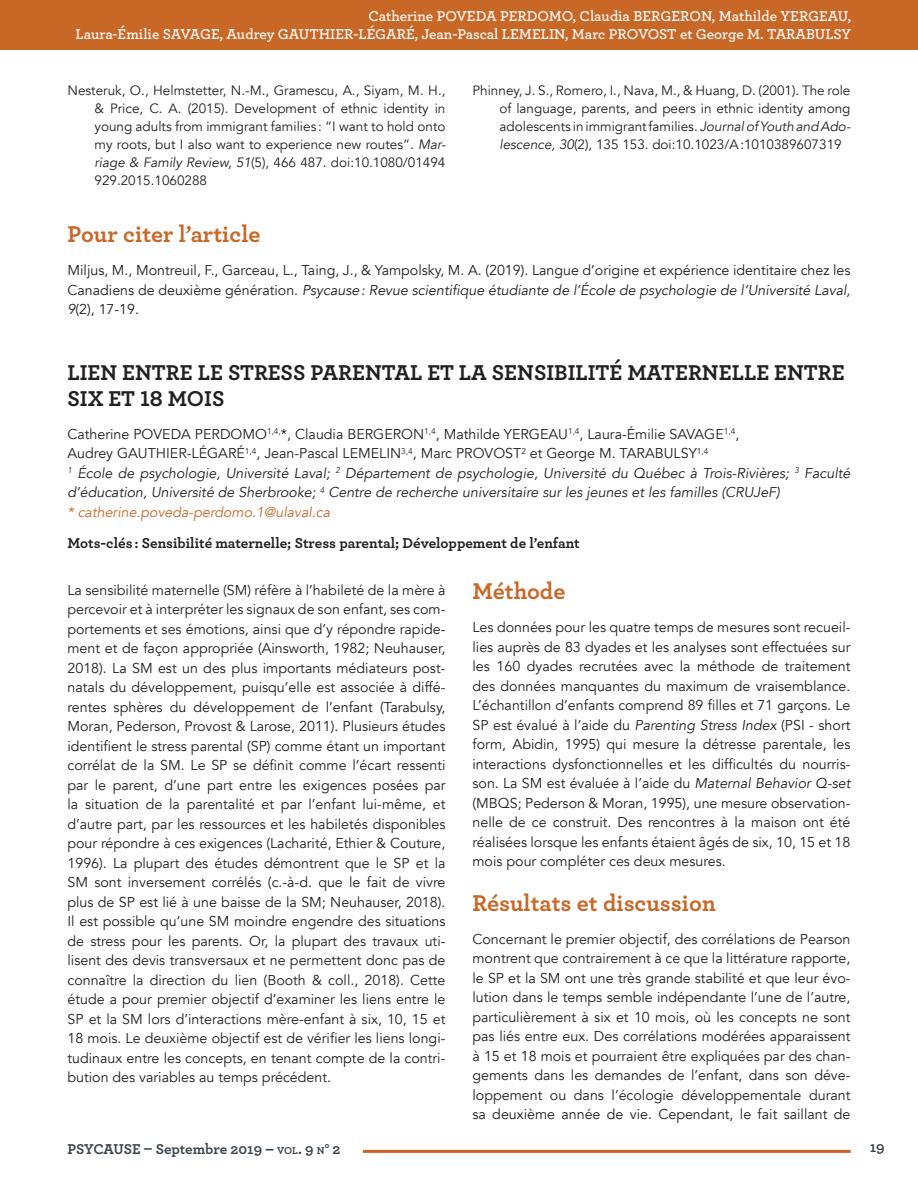
<style>
.page{position:relative;width:918px;height:1188px;background:#fff}
.page>*{position:absolute;margin:0;border:0;box-sizing:border-box;transform-origin:0 0}
.titre_2_article{font:700 24px "Archer";color:#c96727}
.titre_2{font:700 24px "Archer";color:#c96727}
.titre{font:700 22.5px/25.5px "Archer";color:#231f20}
.Entête{font:600 15px/18px "Archer";color:#fff;text-align:right}
.mots_clés{font:700 15px "Archer";color:#231f20}
.t1{font:700 15px "Archer";letter-spacing:-.01em;color:#3d474e}
.texte{font:14.25px/19.5px "Avenir";color:#231f20;text-align:justify}
.texte_2_colonnes{font:14.25px/19.5px "Avenir";color:#231f20;text-align:justify}
.lieu{font:italic 14.25px/19.5px "Avenir";color:#231f20}
.auteurs{font:14.25px/19.5px "Avenir";color:#231f20}
.courriel{font:italic 14.25px "Avenir";color:#c96727}
.références{font:13.5px/18px "Avenir";color:#231f20;text-align:justify}
.s1{font-style:italic}
.s2{font-size:10.5px}
.s3{font-style:inherit}
</style>
<div class="page">
<hr style="left:363px;top:1150px;width:488px;height:3px;background:#c96727">
<div style="left:0;top:0;width:918px;height:50px;background:#c96727"></div>
<p class="Entête" style="left:75px;top:6px;width:777px">Catherine POVEDA PERDOMO, Claudia BERGERON, Mathilde YERGEAU,<br>Laura-Émilie SAVAGE, Audrey GAUTHIER-LÉGARÉ, Jean-Pascal LEMELIN, Marc PROVOST et George M. TARABULSY</p>
<p class="références" style="left:94px;top:81px;width:353px;text-indent:-27px">Nesteruk, O., Helmstetter, N.-M., Gramescu, A., Siyam, M. H., &amp; Price, C. A. (2015). Development of ethnic identity in young adults from immigrant families : “I want to hold onto my roots, but I also want to experience new routes”. <span class="s1">Mar&shy;riage &amp; Family Review, 51</span>(5), 466 487. doi:10.1080/01494<br>929.2015.1060288</p>
<p class="références" style="left:500px;top:81px;width:353px;text-indent:-27px">Phinney, J. S., Romero, I., Nava, M., &amp; Huang, D. (2001). The role of language, parents, and peers in ethnic identity among adolescents in immigrant families. <span class="s1">Journal of Youth and Ado&shy;lescence, 30</span>(2), 135 153. doi:10.1023/A:1010389607319</p>
<p class="titre_2" style="left:68px;top:215px;width:195px">Pour citer l’article</p>
<p class="texte_2_colonnes" style="left:68px;top:261px;width:785px">Miljus, M., Montreuil, F., Garceau, L., Taing, J., &amp; Yampolsky, M. A. (2019). Langue d’origine et expérience identitaire chez les Canadiens de deuxième génération. <span class="s1">Psycause : Revue scientifique étudiante de l’École de psychologie de l’Université Laval, 9</span>(2), 17-19.</p>
<p class="titre" style="left:68px;top:358px;width:779px">LIEN ENTRE LE STRESS PARENTAL ET LA SENSIBILITÉ MATERNELLE ENTRE<br>SIX ET 18 MOIS</p>
<p class="auteurs" style="left:68px;top:424px;width:673px">Catherine POVEDA PERDOMO<sup>1,4,</sup>*, Claudia BERGERON<sup>1,4</sup>, Mathilde YERGEAU<sup>1,4</sup>, Laura-Émilie SAVAGE<sup>1,4</sup>,<br>Audrey GAUTHIER-LÉGARÉ<sup>1,4</sup>, Jean-Pascal LEMELIN<sup>3,4</sup>, Marc PROVOST<sup>2</sup> et George M. TARABULSY<sup>1,4</sup></p>
<p class="lieu" style="left:68px;top:463px;width:784px"><sup>1</sup> École de psychologie, Université Laval; <sup>2</sup> Département de psychologie, Université du Québec à Trois-Rivières; <sup>3</sup> Faculté d’éducation, Université de Sherbrooke; <sup>4</sup> Centre de recherche universitaire sur les jeunes et les familles (CRUJeF)</p>
<p class="courriel" style="left:68px;top:503px;width:264px">* catherine.poveda-perdomo.1@ulaval.ca</p>
<p class="mots_clés" style="left:68px;top:531px;width:514px">Mots-clés : Sensibilité maternelle; Stress parental; Développement de l’enfant</p>
<p class="texte" style="left:68px;top:580px;width:380px">La sensibilité maternelle (SM) réfère à l’habileté de la mère à percevoir et à interpréter les signaux de son enfant, ses com&shy;portements et ses émotions, ainsi que d’y répondre rapide&shy;ment et de façon appropriée (Ainsworth, 1982; Neuhauser, 2018). La SM est un des plus importants médiateurs post&shy;natals du développement, puisqu’elle est associée à diffé&shy;rentes sphères du développement de l’enfant (Tarabulsy, Moran, Pederson, Provost &amp; Larose, 2011). Plusieurs études identifient le stress parental (SP) comme étant un important corrélat de la SM. Le SP se définit comme l’écart ressenti par le parent, d’une part entre les exigences posées par la situation de la parentalité et par l’enfant lui-même, et d’autre part, par les ressources et les habiletés disponibles pour répondre à ces exigences (Lacharité, Ethier &amp; Couture, 1996). La plupart des études démontrent que le SP et la SM sont inversement corrélés (c.-à-d. que le fait de vivre plus de SP est lié à une baisse de la SM; Neuhauser, 2018).<br>Il est possible qu’une SM moindre engendre des situations de stress pour les parents. Or, la plupart des travaux uti&shy;lisent des devis transversaux et ne permettent donc pas de connaître la direction du lien (Booth &amp; coll., 2018). Cette étude a pour premier objectif d’examiner les liens entre le SP et la SM lors d’interactions mère-enfant à six, 10, 15 et 18 mois. Le deuxième objectif est de vérifier les liens longi&shy;tudinaux entre les concepts, en tenant compte de la contri&shy;bution des variables au temps précédent.</p>
<p class="titre_2_article" style="left:472px;top:572px;width:94px">Méthode</p>
<p class="texte" style="left:472px;top:618px;width:380px">Les données pour les quatre temps de mesures sont recueil&shy;lies auprès de 83 dyades et les analyses sont effectuées sur les 160 dyades recrutées avec la méthode de traitement des données manquantes du maximum de vraisemblance.<br>L’échantillon d’enfants comprend 89 filles et 71 garçons. Le SP est évalué à l’aide du <span class="s1">Parenting Stress Index</span> (PSI - short form, Abidin, 1995) qui mesure la détresse parentale, les interactions dysfonctionnelles et les difficultés du nourris&shy;son. La SM est évaluée à l’aide du <span class="s1">Maternal Behavior Q-set </span>(MBQS; Pederson &amp; Moran, 1995), une mesure observation&shy;nelle de ce construit. Des rencontres à la maison ont été réalisées lorsque les enfants étaient âgés de six, 10, 15 et 18 mois pour compléter ces deux mesures.</p>
<p class="titre_2_article" style="left:472px;top:884px;width:245px">Résultats et discussion</p>
<p class="texte" style="left:472px;top:929px;width:380px">Concernant le premier objectif, des corrélations de Pearson montrent que contrairement à ce que la littérature rapporte, le SP et la SM ont une très grande stabilité et que leur évo&shy;lution dans le temps semble indépendante l’une de l’autre, particulièrement à six et 10 mois, où les concepts ne sont pas liés entre eux. Des corrélations modérées apparaissent à 15 et 18 mois et pourraient être expliquées par des chan&shy;gements dans les demandes de l’enfant, dans son déve&shy;loppement ou dans l’écologie développementale durant sa deuxième année de vie. Cependant, le fait saillant de</p>
<p class="t1" style="left:68px;top:1137px;width:275px">PSYCAUSE – Septembre 2019 – <span class="s2">VOL</span><span class="s3">. 9</span> <span class="s2">N</span><span class="s3">° 2</span></p>
<p class="t1" style="left:870px;top:1136px;width:16px">19</p>
</div>
